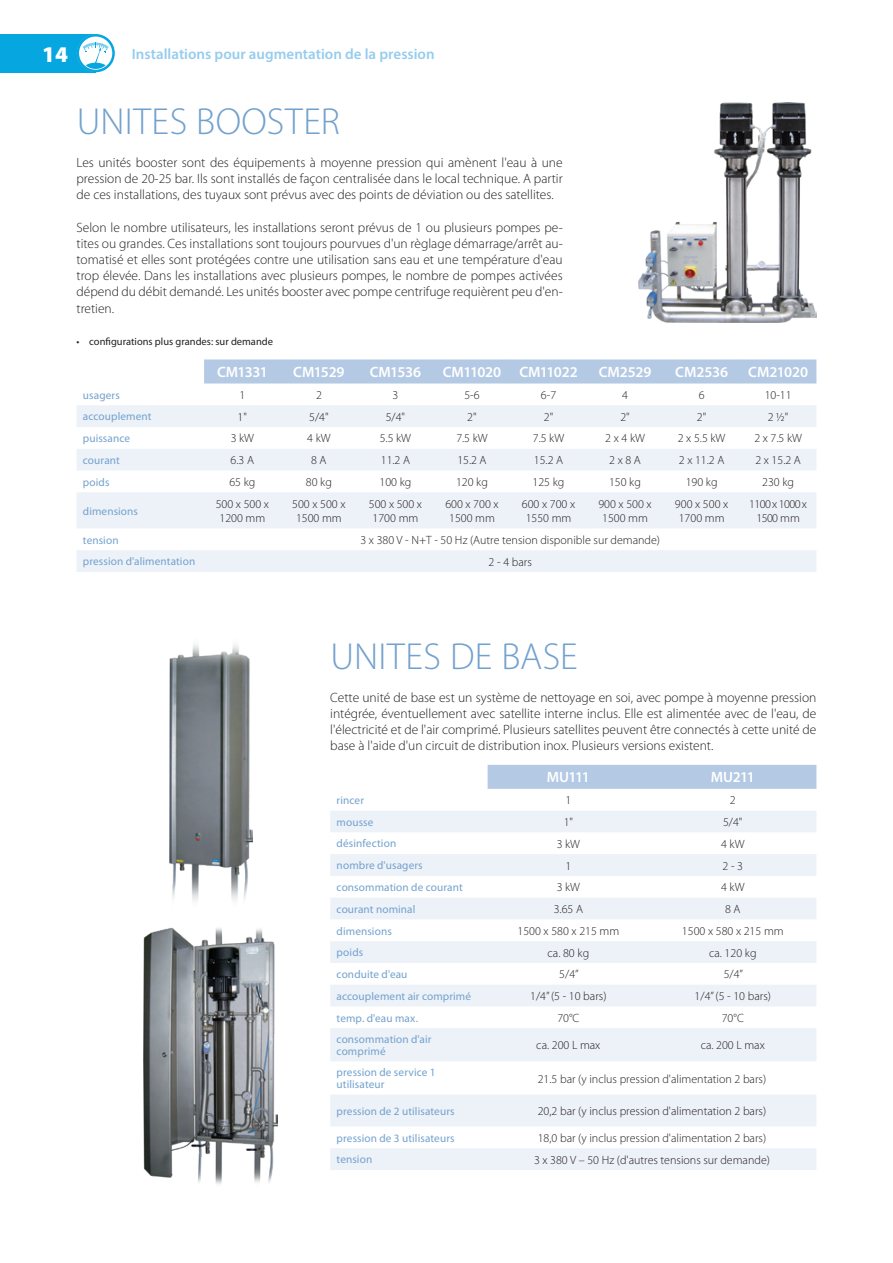
<style>
.page{position:relative;width:893px;height:1263px;background:#fff}
.page>*{position:absolute;margin:0;border:0;box-sizing:border-box;transform-origin:0 0}
.t1{font:300 37.8px "Myriad Pro";letter-spacing:.01em;color:#73a1ce}
.t2{font:900 22.5px "Myriad Pro";color:#fff}
.t3{font:600 15px "Myriad Pro";letter-spacing:-.02em;color:#fff}
.t4{font:600 15px "Myriad Pro";color:#96ccee}
.t5{font:300 13.5px/16.2px "Myriad Pro";color:#231f20;text-align:justify}
.t6{font:300 12px/14.4px "Myriad Pro";color:#231f20;text-align:center}
.t7{font:300 12px/14.4px "Myriad Pro";letter-spacing:-.05em;color:#231f20;text-align:center}
.t8{font:11.25px/12px "Myriad Pro";letter-spacing:.01em;color:#73a1ce}
.t9{font:10.5px "Myriad Pro";color:#231f20}
</style>
<div class="page">
<div style="left:0;top:34px;width:96px;height:38px;background:#06a6e0"></div>
<svg style="left:77px;top:34px;width:38px;height:38px"></svg>
<div style="left:204px;top:359px;width:612px;height:24px;background:#b4c9e3"></div>
<svg style="left:77px;top:405px;width:739px;height:167px;fill:#edf2f8"></svg>
<div style="left:488px;top:765px;width:328px;height:24px;background:#b4c9e3"></div>
<svg style="left:330px;top:811px;width:486px;height:359px;fill:#edf2f8"></svg>
<img style="left:638px;top:102px;width:178px;height:220px">
<img style="left:169px;top:644px;width:83px;height:257px">
<img style="left:144px;top:927px;width:134px;height:257px">
<h2 class="t2" style="left:42px;top:41px;width:27px">14</h2>
<p class="t4" style="left:132px;top:44px;width:304px">Installations pour augmentation de la pression</p>
<h1 class="t1" style="left:77px;top:100px;width:264px">UNITES BOOSTER</h1>
<p class="t5" style="left:77px;top:154px;width:488px">Les unités booster sont des équipements à moyenne pression qui amènent l'eau à une pression de 20-25 bar. Ils sont installés de façon centralisée dans le local technique. A partir de ces installations, des tuyaux sont prévus avec des points de déviation ou des satellites.</p>
<p class="t5" style="left:77px;top:219px;width:488px">Selon le nombre utilisateurs, les installations seront prévus de 1 ou plusieurs pompes pe&shy;tites ou grandes. Ces installations sont toujours pourvues d'un règlage démarrage/arrêt au&shy;tomatisé et elles sont protégées contre une utilisation sans eau et une température d'eau trop élevée. Dans les installations avec plusieurs pompes, le nombre de pompes activées dépend du débit demandé. Les unités booster avec pompe centrifuge requièrent peu d'en&shy;tretien.</p>
<p class="t9" style="left:77px;top:336px;width:198px">• configurations plus grandes: sur demande</p>
<p class="t3" style="left:217px;top:363px;width:52px">CM1331</p>
<p class="t3" style="left:293px;top:363px;width:53px">CM1529</p>
<p class="t3" style="left:370px;top:363px;width:53px">CM1536</p>
<p class="t3" style="left:443px;top:363px;width:136px">CM11020 CM11022</p>
<p class="t3" style="left:599px;top:363px;width:54px">CM2529</p>
<p class="t3" style="left:675px;top:363px;width:54px">CM2536</p>
<p class="t3" style="left:748px;top:363px;width:61px">CM21020</p>
<p class="t8" style="left:83px;top:389px;width:39px">usagers</p>
<p class="t6" style="left:239px;top:388px;width:7px">1</p>
<p class="t6" style="left:316px;top:388px;width:7px">2</p>
<p class="t6" style="left:393px;top:388px;width:7px">3</p>
<p class="t6" style="left:464px;top:388px;width:17px">5-6</p>
<p class="t6" style="left:541px;top:388px;width:17px">6-7</p>
<p class="t6" style="left:622px;top:388px;width:7px">4</p>
<p class="t6" style="left:699px;top:388px;width:7px">6</p>
<p class="t6" style="left:765px;top:388px;width:28px">10-11</p>
<p class="t8" style="left:83px;top:411px;width:70px">accouplement</p>
<p class="t6" style="left:238px;top:410px;width:11px">1"</p>
<p class="t6" style="left:309px;top:410px;width:21px">5/4"</p>
<p class="t6" style="left:386px;top:410px;width:21px">5/4"</p>
<p class="t6" style="left:467px;top:410px;width:11px">2"</p>
<p class="t6" style="left:544px;top:410px;width:11px">2"</p>
<p class="t6" style="left:620px;top:410px;width:11px">2"</p>
<p class="t6" style="left:697px;top:410px;width:11px">2"</p>
<p class="t6" style="left:768px;top:410px;width:22px">2 ½"</p>
<p class="t8" style="left:83px;top:433px;width:49px">puissance</p>
<p class="t6" style="left:231px;top:431px;width:25px">3 kW</p>
<p class="t6" style="left:307px;top:431px;width:25px">4 kW</p>
<p class="t6" style="left:380px;top:431px;width:33px">5.5 kW</p>
<p class="t6" style="left:456px;top:431px;width:33px">7.5 kW</p>
<p class="t6" style="left:533px;top:431px;width:33px">7.5 kW</p>
<p class="t6" style="left:605px;top:431px;width:41px">2 x 4 kW</p>
<p class="t6" style="left:678px;top:431px;width:49px">2 x 5.5 kW</p>
<p class="t6" style="left:754px;top:431px;width:49px">2 x 7.5 kW</p>
<p class="t8" style="left:83px;top:454px;width:39px">courant</p>
<p class="t6" style="left:231px;top:453px;width:25px">6.3 A</p>
<p class="t6" style="left:311px;top:453px;width:17px">8 A</p>
<p class="t6" style="left:381px;top:453px;width:31px">11.2 A</p>
<p class="t6" style="left:457px;top:453px;width:31px">15.2 A</p>
<p class="t6" style="left:534px;top:453px;width:31px">15.2 A</p>
<p class="t6" style="left:609px;top:453px;width:33px">2 x 8 A</p>
<p class="t6" style="left:679px;top:453px;width:47px">2 x 11.2 A</p>
<p class="t6" style="left:755px;top:453px;width:47px">2 x 15.2 A</p>
<p class="t8" style="left:83px;top:476px;width:28px">poids</p>
<p class="t6" style="left:229px;top:475px;width:28px">65 kg</p>
<p class="t6" style="left:306px;top:475px;width:28px">80 kg</p>
<p class="t6" style="left:379px;top:475px;width:33px">100 kg</p>
<p class="t6" style="left:456px;top:475px;width:33px">120 kg</p>
<p class="t6" style="left:533px;top:475px;width:33px">125 kg</p>
<p class="t6" style="left:609px;top:475px;width:33px">150 kg</p>
<p class="t6" style="left:686px;top:475px;width:33px">190 kg</p>
<p class="t6" style="left:762px;top:475px;width:33px">230 kg</p>
<p class="t8" style="left:83px;top:505px;width:57px">dimensions</p>
<p class="t6" style="left:216px;top:497px;width:55px">500 x 500 x<br>1200 mm</p>
<p class="t6" style="left:292px;top:497px;width:55px">500 x 500 x<br>1500 mm</p>
<p class="t6" style="left:369px;top:497px;width:55px">500 x 500 x<br>1700 mm</p>
<p class="t6" style="left:445px;top:497px;width:55px">600 x 700 x<br>1500 mm</p>
<p class="t6" style="left:522px;top:497px;width:55px">600 x 700 x<br>1550 mm</p>
<p class="t6" style="left:598px;top:497px;width:55px">900 x 500 x<br>1500 mm</p>
<p class="t6" style="left:675px;top:497px;width:55px">900 x 500 x<br>1700 mm</p>
<p class="t7" style="left:749px;top:497px;width:59px">1100 x 1000 x<br>1500 mm</p>
<p class="t8" style="left:83px;top:534px;width:37px">tension</p>
<p class="t6" style="left:360px;top:533px;width:301px">3 x 380 V - N+T - 50 Hz (Autre tension disponible sur demande)</p>
<p class="t8" style="left:83px;top:556px;width:114px">pression d'alimentation</p>
<p class="t6" style="left:489px;top:555px;width:45px">2 - 4 bars</p>
<h1 class="t1" style="left:331px;top:635px;width:248px">UNITES DE BASE</h1>
<p class="t5" style="left:330px;top:689px;width:488px">Cette unité de base est un système de nettoyage en soi, avec pompe à moyenne pression intégrée, éventuellement avec satellite interne inclus. Elle est alimentée avec de l'eau, de l'électricité et de l'air comprimé. Plusieurs satellites peuvent être connectés à cette unité de base à l'aide d'un circuit de distribution inox. Plusieurs versions existent.</p>
<p class="t3" style="left:547px;top:768px;width:45px">MU111</p>
<p class="t3" style="left:711px;top:768px;width:46px">MU211</p>
<p class="t8" style="left:337px;top:794px;width:29px">rincer</p>
<p class="t6" style="left:565px;top:793px;width:7px">1</p>
<p class="t6" style="left:730px;top:793px;width:7px">2</p>
<p class="t8" style="left:337px;top:816px;width:38px">mousse</p>
<p class="t6" style="left:564px;top:815px;width:11px">1"</p>
<p class="t6" style="left:723px;top:815px;width:21px">5/4"</p>
<p class="t8" style="left:337px;top:838px;width:61px">désinfection</p>
<p class="t6" style="left:557px;top:837px;width:25px">3 kW</p>
<p class="t6" style="left:721px;top:837px;width:25px">4 kW</p>
<p class="t8" style="left:337px;top:860px;width:88px">nombre d'usagers</p>
<p class="t6" style="left:565px;top:858px;width:7px">1</p>
<p class="t6" style="left:722px;top:858px;width:22px">2 - 3</p>
<p class="t8" style="left:337px;top:881px;width:128px">consommation de courant</p>
<p class="t6" style="left:557px;top:880px;width:25px">3 kW</p>
<p class="t6" style="left:721px;top:880px;width:25px">4 kW</p>
<p class="t8" style="left:337px;top:903px;width:80px">courant nominal</p>
<p class="t6" style="left:554px;top:902px;width:31px">3.65 A</p>
<p class="t6" style="left:725px;top:902px;width:17px">8 A</p>
<p class="t8" style="left:337px;top:925px;width:57px">dimensions</p>
<p class="t6" style="left:518px;top:924px;width:103px">1500 x 580 x 215 mm</p>
<p class="t6" style="left:682px;top:924px;width:103px">1500 x 580 x 215 mm</p>
<p class="t8" style="left:337px;top:947px;width:28px">poids</p>
<p class="t6" style="left:548px;top:945px;width:43px">ca. 80 kg</p>
<p class="t6" style="left:709px;top:945px;width:49px">ca. 120 kg</p>
<p class="t8" style="left:337px;top:968px;width:72px">conduite d'eau</p>
<p class="t6" style="left:559px;top:967px;width:21px">5/4”</p>
<p class="t6" style="left:724px;top:967px;width:21px">5/4”</p>
<p class="t8" style="left:337px;top:990px;width:136px">accouplement air comprimé</p>
<p class="t6" style="left:530px;top:989px;width:78px">1/4” (5 - 10 bars)</p>
<p class="t6" style="left:695px;top:989px;width:78px">1/4” (5 - 10 bars)</p>
<p class="t8" style="left:337px;top:1012px;width:83px">temp. d'eau max.</p>
<p class="t6" style="left:557px;top:1011px;width:24px">70°C</p>
<p class="t6" style="left:722px;top:1011px;width:24px">70°C</p>
<p class="t8" style="left:337px;top:1033px;width:96px">consommation d'air comprimé</p>
<p class="t6" style="left:536px;top:1038px;width:66px">ca. 200 L max</p>
<p class="t6" style="left:701px;top:1038px;width:66px">ca. 200 L max</p>
<p class="t8" style="left:337px;top:1067px;width:100px">pression de service 1 utilisateur</p>
<p class="t6" style="left:538px;top:1071px;width:230px">21.5 bar (y inclus pression d'alimentation 2 bars)</p>
<p class="t8" style="left:337px;top:1105px;width:120px">pression de 2 utilisateurs</p>
<p class="t6" style="left:538px;top:1104px;width:230px">20,2 bar (y inclus pression d'alimentation 2 bars)</p>
<p class="t8" style="left:337px;top:1132px;width:120px">pression de 3 utilisateurs</p>
<p class="t6" style="left:538px;top:1131px;width:230px">18,0 bar (y inclus pression d'alimentation 2 bars)</p>
<p class="t8" style="left:337px;top:1154px;width:37px">tension</p>
<p class="t6" style="left:534px;top:1153px;width:238px">3 x 380 V – 50 Hz (d'autres tensions sur demande)</p>
</div>
